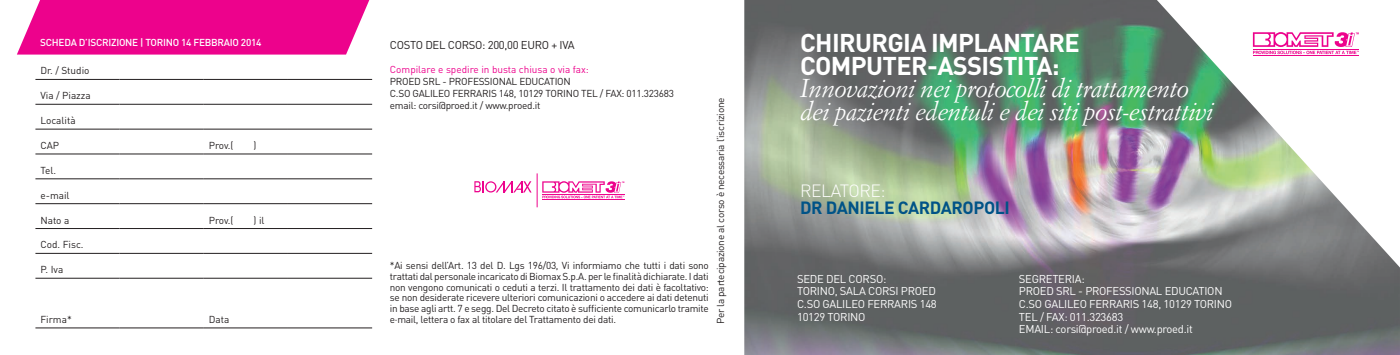
<style>
.page{position:relative;width:1400px;height:355px;background:#fff}
.page>*{position:absolute;margin:0;border:0;box-sizing:border-box;transform-origin:0 0}
.t1{font:italic 25.38px "Simoncini Garamond";letter-spacing:-.025em;color:#fff}
.t2{font:700 25.38px "DIN";letter-spacing:-.025em;color:#fff}
.t3{font:700 17.5px "DIN";letter-spacing:-.025em;color:#005387}
.t4{font:300 17.5px "DIN";letter-spacing:-.025em;color:#fff}
.t5{font:11.25px "DIN";letter-spacing:-.025em;color:#fff}
.t6{font:11.25px "DIN";letter-spacing:-.025em;color:#231f20}
.t7{font:10px/10.6px "DIN";letter-spacing:-.025em;color:#231f20;text-align:justify}
.t8{font:500 10px "DIN";letter-spacing:-.025em;color:#fff}
.t9{font:10px "DIN";color:#ed028c}
.t10{font:10px "DIN";color:#231f20}
</style>
<div class="page">
<img style="left:744px;top:0;width:656px;height:354px">
<div style="left:17px;top:0;width:352px;height:54px;background:#ed028c"></div>
<svg style="left:1253px;top:32px;width:105px;height:22px"></svg>
<hr style="left:1253px;top:49px;width:106px;height:1px;background:#ed028c">
<hr style="left:1253px;top:55px;width:106px;height:1px;background:#ed028c">
<hr style="left:35px;top:79px;width:85px;height:1px;background:#231f20">
<hr style="left:120px;top:79px;width:84px;height:1px;background:#231f20">
<hr style="left:204px;top:79px;width:84px;height:1px;background:#231f20">
<hr style="left:288px;top:79px;width:84px;height:1px;background:#231f20">
<hr style="left:35px;top:104px;width:85px;height:1px;background:#231f20">
<hr style="left:120px;top:104px;width:84px;height:1px;background:#231f20">
<hr style="left:204px;top:104px;width:84px;height:1px;background:#231f20">
<hr style="left:288px;top:104px;width:84px;height:1px;background:#231f20">
<hr style="left:35px;top:129px;width:85px;height:1px;background:#231f20">
<hr style="left:120px;top:129px;width:84px;height:1px;background:#231f20">
<hr style="left:204px;top:129px;width:84px;height:1px;background:#231f20">
<hr style="left:288px;top:129px;width:84px;height:1px;background:#231f20">
<hr style="left:35px;top:153px;width:85px;height:1px;background:#231f20">
<hr style="left:120px;top:153px;width:84px;height:1px;background:#231f20">
<hr style="left:204px;top:153px;width:84px;height:1px;background:#231f20">
<hr style="left:288px;top:153px;width:84px;height:1px;background:#231f20">
<hr style="left:35px;top:178px;width:85px;height:1px;background:#231f20">
<hr style="left:120px;top:178px;width:84px;height:1px;background:#231f20">
<hr style="left:204px;top:178px;width:84px;height:1px;background:#231f20">
<hr style="left:288px;top:178px;width:84px;height:1px;background:#231f20">
<hr style="left:35px;top:203px;width:85px;height:1px;background:#231f20">
<hr style="left:120px;top:203px;width:84px;height:1px;background:#231f20">
<hr style="left:204px;top:203px;width:84px;height:1px;background:#231f20">
<hr style="left:288px;top:203px;width:84px;height:1px;background:#231f20">
<hr style="left:35px;top:228px;width:85px;height:1px;background:#231f20">
<hr style="left:120px;top:228px;width:84px;height:1px;background:#231f20">
<hr style="left:204px;top:228px;width:84px;height:1px;background:#231f20">
<hr style="left:288px;top:228px;width:84px;height:1px;background:#231f20">
<hr style="left:35px;top:253px;width:85px;height:1px;background:#231f20">
<hr style="left:120px;top:253px;width:84px;height:1px;background:#231f20">
<hr style="left:204px;top:253px;width:84px;height:1px;background:#231f20">
<hr style="left:288px;top:253px;width:84px;height:1px;background:#231f20">
<hr style="left:35px;top:277px;width:85px;height:1px;background:#231f20">
<hr style="left:120px;top:277px;width:84px;height:1px;background:#231f20">
<hr style="left:204px;top:277px;width:84px;height:1px;background:#231f20">
<hr style="left:288px;top:277px;width:84px;height:1px;background:#231f20">
<hr style="left:35px;top:327px;width:85px;height:1px;background:#231f20">
<hr style="left:120px;top:327px;width:84px;height:1px;background:#231f20">
<hr style="left:204px;top:327px;width:84px;height:1px;background:#231f20">
<hr style="left:288px;top:327px;width:84px;height:1px;background:#231f20">
<svg style="left:474px;top:181px;width:57px;height:11px"></svg>
<svg style="left:542px;top:181px;width:82px;height:17px"></svg>
<hr style="left:542px;top:194px;width:82px;height:1px;background:#ed028c">
<hr style="left:542px;top:199px;width:82px;height:1px;background:#ed028c">
<hr style="left:537px;top:173px;width:1px;height:34px;background:#ed028c">
<p class="t8" style="left:40px;top:36px;width:223px">SCHEDA D’ISCRIZIONE | TORINO 14 FEBBRAIO 2014</p>
<p class="t6" style="left:390px;top:37px;width:186px">COSTO DEL CORSO: 200,00 EURO + IVA</p>
<p class="t9" style="left:390px;top:63px;width:200px">Compilare e spedire in busta chiusa o via fax:</p>
<p class="t7" style="left:390px;top:75px;width:182px">PROED SRL - PROFESSIONAL EDUCATION</p>
<p class="t7" style="left:390px;top:87px;width:286px">C.SO GALILEO FERRARIS 148, 10129 TORINO TEL / FAX: 011.323683</p>
<p class="t7" style="left:390px;top:99px;width:152px">email: corsi@proed.it / www.proed.it</p>
<p class="t7" style="left:715px;top:323px;width:227px;rotate:-90deg">Per la partecipazione al corso è necessaria l’iscrizione</p>
<p class="t10" style="left:40px;top:64px;width:51px">Dr. / Studio</p>
<p class="t10" style="left:40px;top:89px;width:52px">Via / Piazza</p>
<p class="t10" style="left:40px;top:114px;width:37px">Località</p>
<p class="t7" style="left:40px;top:140px;width:20px">CAP</p>
<p class="t7" style="left:209px;top:140px;width:26px">Prov.(</p>
<p class="t7" style="left:253px;top:140px;width:4px">)</p>
<p class="t7" style="left:40px;top:164px;width:17px">Tel.</p>
<p class="t7" style="left:40px;top:189px;width:31px">e-mail</p>
<p class="t7" style="left:40px;top:214px;width:30px">Nato a</p>
<p class="t7" style="left:209px;top:214px;width:26px">Prov.(</p>
<p class="t7" style="left:253px;top:214px;width:12px">) il</p>
<p class="t7" style="left:40px;top:239px;width:45px">Cod. Fisc.</p>
<p class="t7" style="left:40px;top:264px;width:24px">P. Iva</p>
<p class="t7" style="left:390px;top:260px;width:320px">*Ai sensi dell’Art. 13 del D. Lgs 196/03, Vi informiamo che tutti i dati sono trattati dal personale incaricato di Biomax S.p.A. per le finalità dichiarate. I dati non vengono comunicati o ceduti a terzi. Il trattamento dei dati è facoltativo: se non desiderate ricevere ulteriori comunicazioni o accedere ai dati detenuti in base agli artt. 7 e segg. Del Decreto citato è sufficiente comunicarlo tramite e·mail, lettera o fax al titolare del Trattamento dei dati.</p>
<p class="t7" style="left:40px;top:313px;width:33px">Firma*</p>
<p class="t7" style="left:209px;top:313px;width:22px">Data</p>
<p class="t2" style="left:800px;top:26px;width:281px">CHIRURGIA IMPLANTARE</p>
<p class="t2" style="left:800px;top:49px;width:261px">COMPUTER-ASSISTITA:</p>
<p class="t1" style="left:800px;top:73px;width:390px">Innovazioni nei protocolli di trattamento</p>
<p class="t1" style="left:800px;top:96px;width:414px">dei pazienti edentuli e dei siti post-estrattivi</p>
<p class="t4" style="left:800px;top:179px;width:87px">RELATORE:</p>
<p class="t3" style="left:800px;top:196px;width:211px">DR DANIELE CARDAROPOLI</p>
<p class="t5" style="left:797px;top:271px;width:91px">SEDE DEL CORSO:</p>
<p class="t5" style="left:797px;top:284px;width:140px">TORINO, SALA CORSI PROED</p>
<p class="t5" style="left:797px;top:296px;width:141px">C.SO GALILEO FERRARIS 148</p>
<p class="t5" style="left:797px;top:309px;width:70px">10129 TORINO</p>
<p class="t5" style="left:1019px;top:271px;width:67px">SEGRETERIA:</p>
<p class="t5" style="left:1019px;top:284px;width:205px">PROED SRL - PROFESSIONAL EDUCATION</p>
<p class="t5" style="left:1019px;top:296px;width:215px">C.SO GALILEO FERRARIS 148, 10129 TORINO</p>
<p class="t5" style="left:1019px;top:309px;width:106px">TEL / FAX: 011.323683</p>
<p class="t5" style="left:1019px;top:321px;width:175px">EMAIL: corsi@proed.it / www.proed.it</p>
</div>
